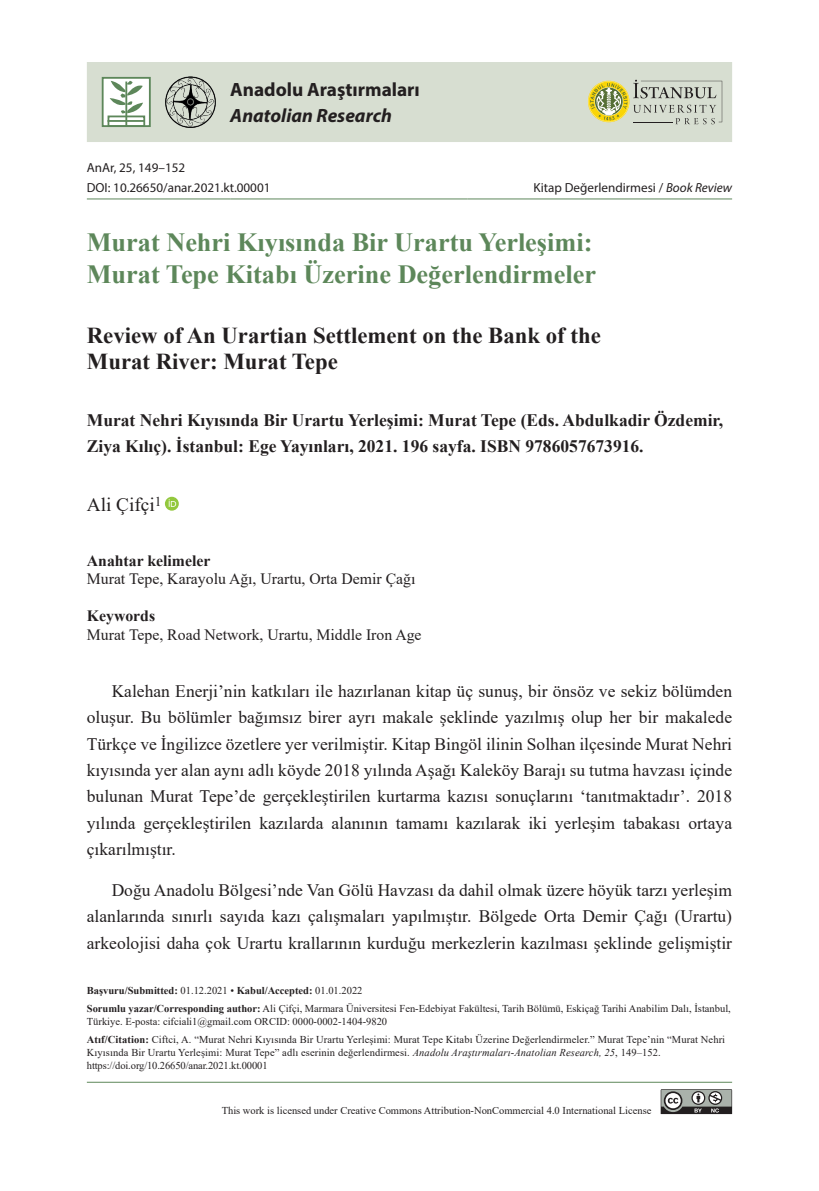
<style>
.page{position:relative;width:819px;height:1191px;background:#fff}
.page>*{position:absolute;margin:0;border:0;box-sizing:border-box;transform-origin:0 0}
.t1{font:700 26.25px/31.5px "Times New Roman";color:#5d875a}
.t2{font:700 22.75px/26.2px "Times New Roman";color:#231f20}
.t3{font:700 19.25px "Myriad Pro";color:#231f20}
.t4{font:italic 700 19.25px "Myriad Pro";color:#231f20}
.t5{font:19.25px "Times New Roman";color:#231f20}
.t6{font:17.5px/26.2px "Times New Roman";color:#231f20;text-align:justify}
.t7{font:700 17.5px/26.2px "Times New Roman";color:#231f20}
.t8{font:15.75px "Times New Roman";color:#231f20}
.t9{font:700 15.75px "Times New Roman";color:#231f20}
.t10{font:13.12px/19.8px "Myriad Pro";color:#231f20}
.t11{font:10.5px/18px "Times New Roman";color:#231f20}
.s1{font-style:italic}
.s2{font-weight:700}
</style>
<div class="page">
<div style="left:87px;top:62px;width:645px;height:80px;background:#d7ded1"></div>
<hr style="left:87px;top:198px;width:143px;height:1px;background:#5d875a">
<hr style="left:230px;top:198px;width:237px;height:1px;background:#5d875a">
<hr style="left:467px;top:198px;width:117px;height:1px;background:#5d875a">
<hr style="left:584px;top:198px;width:148px;height:1px;background:#5d875a">
<img style="left:165px;top:77px;width:51px;height:50px">
<div style="left:102px;top:77px;width:49px;height:50px;background:#fff;border:2px solid #5d875a"></div>
<div style="left:107px;top:115px;width:38px;height:12px;border:2px solid #5d875a"></div>
<hr style="left:107px;top:120px;width:37px;height:2px;background:#5d875a">
<svg style="left:110px;top:81px;width:33px;height:33px"></svg>
<hr style="left:125px;top:81px;width:2px;height:46px;background:#5d875a">
<svg style="left:588px;top:80px;width:134px;height:44px;background:#c2c4a3"></svg>
<svg style="left:165px;top:497px;width:14px;height:13px"></svg>
<svg style="left:169px;top:499px;width:7px;height:8px"></svg>
<hr style="left:87px;top:1081px;width:645px;height:1px;background:#5d875a">
<svg style="left:660px;top:1089px;width:72px;height:25px;background:#818381"></svg>
<p class="t3" style="left:230px;top:77px;width:191px">Anadolu Araştırmaları</p>
<p class="t4" style="left:230px;top:103px;width:163px">Anatolian Research</p>
<p class="t10" style="left:87px;top:157px;width:185px">AnAr, 25, 149–152<br>DOI: 10.26650/anar.2021.kt.00001</p>
<p class="t10" style="left:533px;top:177px;width:200px">Kitap Değerlendirmesi / <span class="s1">Book Review</span></p>
<h1 class="t1" style="left:87px;top:226px;width:510px">Murat Nehri Kıyısında Bir Urartu Yerleşimi:<br>Murat Tepe Kitabı Üzerine Değerlendirmeler</h1>
<h2 class="t2" style="left:87px;top:322px;width:515px">Review of An Urartian Settlement on the Bank of the<br>Murat River: Murat Tepe</h2>
<p class="t7" style="left:87px;top:406px;width:637px">Murat Nehri Kıyısında Bir Urartu Yerleşimi: Murat Tepe (Eds. Abdulkadir Özdemir,<br>Ziya Kılıç). İstanbul: Ege Yayınları, 2021. 196 sayfa. ISBN 9786057673916.</p>
<p class="t5" style="left:87px;top:490px;width:76px">Ali Çifçi<sup>1</sup></p>
<p class="t9" style="left:87px;top:549px;width:125px">Anahtar kelimeler</p>
<p class="t8" style="left:87px;top:568px;width:330px">Murat Tepe, Karayolu Ağı, Urartu, Orta Demir Çağı</p>
<p class="t9" style="left:87px;top:604px;width:70px">Keywords</p>
<p class="t8" style="left:87px;top:623px;width:336px">Murat Tepe, Road Network, Urartu, Middle Iron Age</p>
<p class="t6" style="left:87px;top:677px;width:646px;text-indent:25px">Kalehan Enerji’nin katkıları ile hazırlanan kitap üç sunuş, bir önsöz ve sekiz bölümden oluşur. Bu bölümler bağımsız birer ayrı makale şeklinde yazılmış olup her bir makalede Türkçe ve İngilizce özetlere yer verilmiştir. Kitap Bingöl ilinin Solhan ilçesinde Murat Nehri kıyısında yer alan aynı adlı köyde 2018 yılında Aşağı Kaleköy Barajı su tutma havzası içinde bulunan Murat Tepe’de gerçekleştirilen kurtarma kazısı sonuçlarını ‘tanıtmaktadır’. 2018 yılında gerçekleştirilen kazılarda alanının tamamı kazılarak iki yerleşim tabakası ortaya çıkarılmıştır.</p>
<p class="t6" style="left:87px;top:876px;width:646px;text-indent:25px">Doğu Anadolu Bölgesi’nde Van Gölü Havzası da dahil olmak üzere höyük tarzı yerleşim alanlarında sınırlı sayıda kazı çalışmaları yapılmıştır. Bölgede Orta Demir Çağı (Urartu) arkeolojisi daha çok Urartu krallarının kurduğu merkezlerin kazılması şeklinde gelişmiştir</p>
<p class="t11" style="left:87px;top:981px;width:645px"><span class="s2">Başvuru/Submitted:</span> 01.12.2021 • <span class="s2">Kabul/Accepted:</span> 01.01.2022<br><span class="s2">Sorumlu yazar/Corresponding author:</span> Ali Çifçi, Marmara Üniversitesi Fen-Edebiyat Fakültesi, Tarih Bölümü, Eskiçağ Tarihi Anabilim Dalı, İstanbul,</p>
<p class="t11" style="left:87px;top:1012px;width:639px">Türkiye. E-posta: cifciali1@gmail.com ORCID: 0000-0002-1404-9820<br><span class="s2">Atıf/Citation:</span> Ciftci, A. “Murat Nehri Kıyısında Bir Urartu Yerleşimi: Murat Tepe Kitabı Üzerine Değerlendirmeler.” Murat Tepe’nin “Murat Nehri</p>
<p class="t11" style="left:87px;top:1045px;width:575px;line-height:13.1px">Kıyısında Bir Urartu Yerleşimi: Murat Tepe” adlı eserinin değerlendirmesi. <span class="s1">Anadolu Araştırmaları-Anatolian Research, 25</span>, 149–152. https://doi.org/10.26650/anar.2021.kt.00001</p>
<p class="t11" style="left:222px;top:1101px;width:431px">This work is licensed under Creative Commons Attribution-NonCommercial 4.0 International License</p>
</div>
